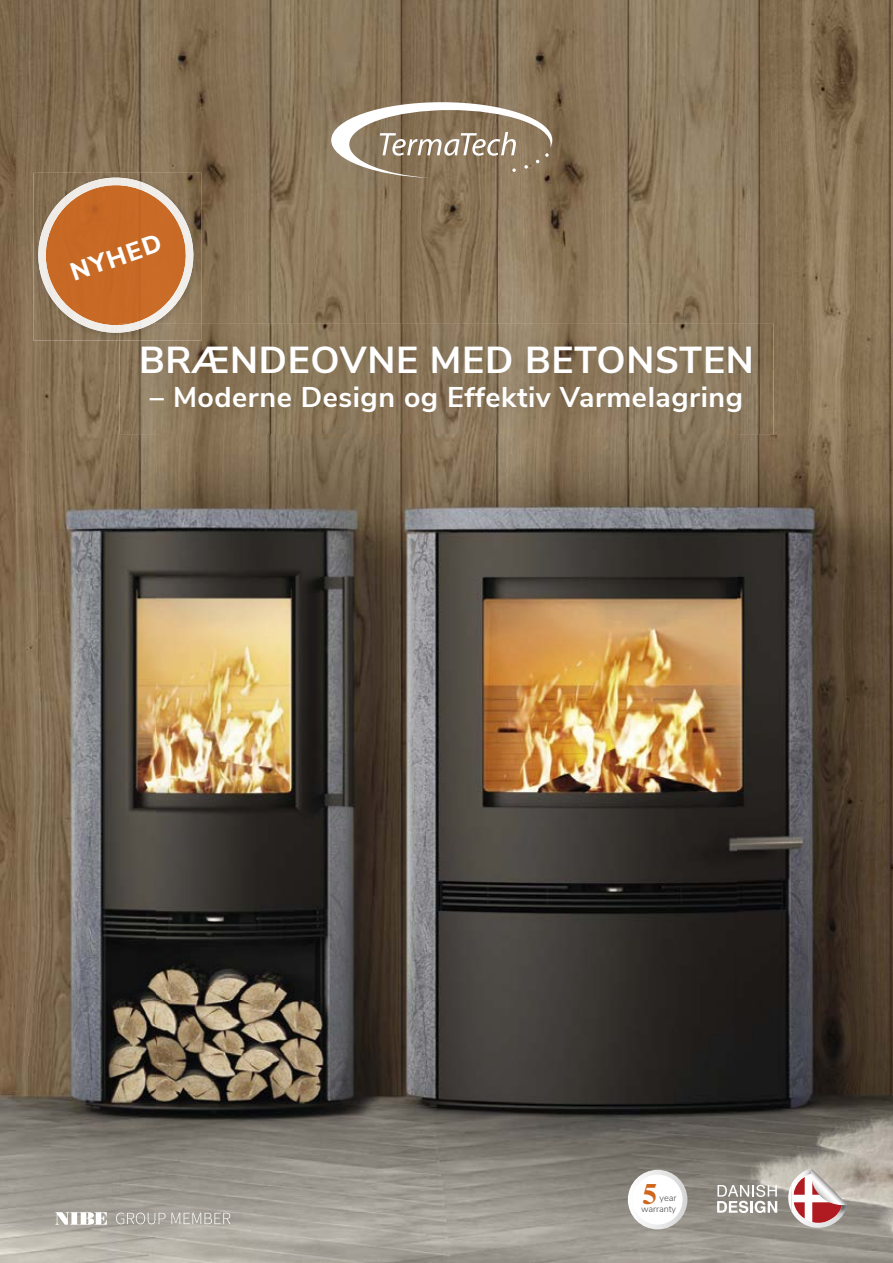
<style>
.page{position:relative;width:893px;height:1263px;background:#fff}
.page>*{position:absolute;margin:0;border:0;box-sizing:border-box;transform-origin:0 0}
.t1{font:700 37.5px "Nunito Sans";letter-spacing:.02em;color:#fff}
.t2{font:700 29.55px "Times";color:#d0661c}
.t3{font:700 28.5px "Nunito Sans";letter-spacing:.02em;color:#fff}
.t4{font:800 25.2px "Nunito Sans";color:#fff}
.t5{font:300 9px/10.5px "Nunito Sans";letter-spacing:-.015em;color:#4b4b4a;text-align:right}
</style>
<div class="page">
<img style="left:0;top:0;width:893px;height:210px">
<img style="left:0;top:210px;width:52px;height:1053px">
<img style="left:202px;top:210px;width:691px;height:158px">
<img style="left:52px;top:341px;width:105px;height:922px">
<img style="left:737px;top:368px;width:156px;height:895px">
<img style="left:157px;top:434px;width:580px;height:829px">
<img style="left:791px;top:1168px;width:2px;height:47px">
<svg style="left:793px;top:1168px;width:55px;height:55px"></svg>
<svg style="left:717px;top:1185px;width:60px;height:28px"></svg>
<div style="left:628px;top:1170px;width:59px;height:59px;background:linear-gradient(to right,#fff,#d6d6d5);border-radius:30px"></div>
<div style="left:633px;top:1174px;width:50px;height:50px;background:#fff;border-radius:50%"></div>
<svg style="left:55px;top:1212px;width:52px;height:13px"></svg>
<svg style="left:116px;top:1212px;width:114px;height:12px"></svg>
<svg style="left:331px;top:102px;width:221px;height:76px"></svg>
<img style="left:29px;top:173px;width:173px;height:168px">
<img style="left:29px;top:178px;width:173px;height:155px">
<img style="left:119px;top:324px;width:654px;height:110px">
<img style="left:119px;top:324px;width:82px;height:17px">
<img style="left:119px;top:324px;width:33px;height:9px">
<p class="t4" style="left:65px;top:255px;width:96px;rotate:-19deg">NYHED</p>
<h1 class="t1" style="left:139px;top:332px;width:616px">BRÆNDEOVNE MED BETONSTEN</h1>
<p class="t3" style="left:150px;top:376px;width:595px">– Moderne Design og Effektiv Varmelagring</p>
<p class="t2" style="left:642px;top:1165px;width:16px">5</p>
<p class="t5" style="left:641px;top:1192px;width:37px">year warranty</p>
</div>
